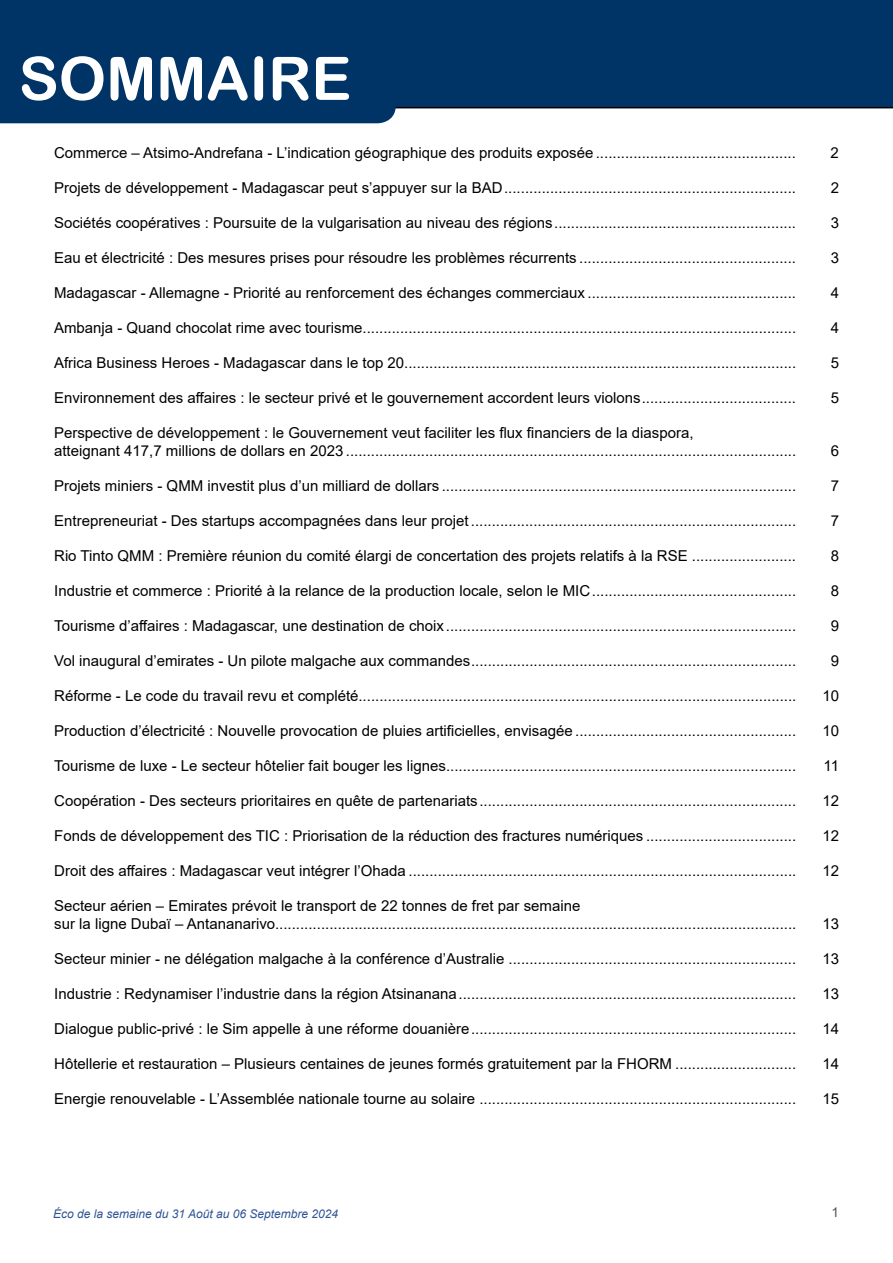
<style>
.page{position:relative;width:893px;height:1263px;background:#fff}
.page>*{position:absolute;margin:0;border:0;box-sizing:border-box;transform-origin:0 0}
.t1{font:60px "Arial Rounded MT Bold";color:#fff}
.t2{font:15px/18px "Arial";color:#000}
.t3{font:13.5px "Arial";color:#525252}
.t4{font:italic 12px "Arial";color:#2f5496}
</style>
<div class="page">
<div style="left:0;top:0;width:893px;height:108px;background:#003466"></div>
<div style="left:0;top:1px;width:396px;height:122px;background:#003466"></div>
<h1 class="t1" style="left:19px;top:43px;width:334px">SOMMAIRE</h1>
<p class="t2" style="left:54px;top:143px;width:743px">Commerce – Atsimo-Andrefana - L’indication géographique des produits exposée ................................................</p>
<p class="t2" style="left:831px;top:143px;width:10px">2</p>
<p class="t2" style="left:54px;top:178px;width:743px">Projets de développement - Madagascar peut s’appuyer sur la BAD......................................................................</p>
<p class="t2" style="left:831px;top:178px;width:10px">2</p>
<p class="t2" style="left:54px;top:213px;width:743px">Sociétés coopératives : Poursuite de la vulgarisation au niveau des régions..........................................................</p>
<p class="t2" style="left:831px;top:213px;width:10px">3</p>
<p class="t2" style="left:54px;top:248px;width:743px">Eau et électricité : Des mesures prises pour résoudre les problèmes récurrents ....................................................</p>
<p class="t2" style="left:831px;top:248px;width:10px">3</p>
<p class="t2" style="left:54px;top:283px;width:743px">Madagascar - Allemagne - Priorité au renforcement des échanges commerciaux ..................................................</p>
<p class="t2" style="left:831px;top:283px;width:10px">4</p>
<p class="t2" style="left:54px;top:318px;width:744px">Ambanja - Quand chocolat rime avec tourisme........................................................................................................</p>
<p class="t2" style="left:831px;top:318px;width:10px">4</p>
<p class="t2" style="left:54px;top:353px;width:744px">Africa Business Heroes - Madagascar dans le top 20..............................................................................................</p>
<p class="t2" style="left:831px;top:353px;width:10px">5</p>
<p class="t2" style="left:54px;top:388px;width:743px">Environnement des affaires : le secteur privé et le gouvernement accordent leurs violons.....................................</p>
<p class="t2" style="left:831px;top:388px;width:10px">5</p>
<p class="t2" style="left:54px;top:423px;width:744px">Perspective de développement : le Gouvernement veut faciliter les flux financiers de la diaspora,<br>atteignant 417,7 millions de dollars en 2023 ............................................................................................................</p>
<p class="t2" style="left:831px;top:441px;width:10px">6</p>
<p class="t2" style="left:54px;top:476px;width:744px">Projets miniers - QMM investit plus d’un milliard de dollars .....................................................................................</p>
<p class="t2" style="left:831px;top:476px;width:10px">7</p>
<p class="t2" style="left:54px;top:511px;width:744px">Entrepreneuriat - Des startups accompagnées dans leur projet ..............................................................................</p>
<p class="t2" style="left:831px;top:511px;width:10px">7</p>
<p class="t2" style="left:54px;top:546px;width:743px">Rio Tinto QMM : Première réunion du comité élargi de concertation des projets relatifs à la RSE .........................</p>
<p class="t2" style="left:831px;top:546px;width:10px">8</p>
<p class="t2" style="left:54px;top:581px;width:743px">Industrie et commerce : Priorité à la relance de la production locale, selon le MIC.................................................</p>
<p class="t2" style="left:831px;top:581px;width:10px">8</p>
<p class="t2" style="left:54px;top:616px;width:744px">Tourisme d’affaires : Madagascar, une destination de choix....................................................................................</p>
<p class="t2" style="left:831px;top:616px;width:10px">9</p>
<p class="t2" style="left:54px;top:651px;width:744px">Vol inaugural d’emirates - Un pilote malgache aux commandes..............................................................................</p>
<p class="t2" style="left:831px;top:651px;width:10px">9</p>
<p class="t2" style="left:54px;top:686px;width:744px">Réforme - Le code du travail revu et complété.........................................................................................................</p>
<p class="t2" style="left:822px;top:686px;width:18px">10</p>
<p class="t2" style="left:54px;top:721px;width:743px">Production d’électricité : Nouvelle provocation de pluies artificielles, envisagée .....................................................</p>
<p class="t2" style="left:822px;top:721px;width:18px">10</p>
<p class="t2" style="left:54px;top:756px;width:744px">Tourisme de luxe - Le secteur hôtelier fait bouger les lignes....................................................................................</p>
<p class="t2" style="left:824px;top:756px;width:17px">11</p>
<p class="t2" style="left:54px;top:791px;width:744px">Coopération - Des secteurs prioritaires en quête de partenariats............................................................................</p>
<p class="t2" style="left:822px;top:791px;width:18px">12</p>
<p class="t2" style="left:54px;top:826px;width:743px">Fonds de développement des TIC : Priorisation de la réduction des fractures numériques ....................................</p>
<p class="t2" style="left:822px;top:826px;width:18px">12</p>
<p class="t2" style="left:54px;top:861px;width:744px">Droit des affaires : Madagascar veut intégrer l’Ohada .............................................................................................</p>
<p class="t2" style="left:822px;top:861px;width:18px">12</p>
<p class="t2" style="left:54px;top:896px;width:744px">Secteur aérien – Emirates prévoit le transport de 22 tonnes de fret par semaine<br>sur la ligne Dubaï – Antananarivo.............................................................................................................................</p>
<p class="t2" style="left:822px;top:914px;width:18px">13</p>
<p class="t2" style="left:54px;top:949px;width:743px">Secteur minier - ne délégation malgache à la conférence d’Australie .....................................................................</p>
<p class="t2" style="left:822px;top:949px;width:18px">13</p>
<p class="t2" style="left:54px;top:984px;width:744px">Industrie : Redynamiser l’industrie dans la région Atsinanana.................................................................................</p>
<p class="t2" style="left:822px;top:984px;width:18px">13</p>
<p class="t2" style="left:54px;top:1019px;width:744px">Dialogue public-privé : le Sim appelle à une réforme douanière..............................................................................</p>
<p class="t2" style="left:822px;top:1019px;width:18px">14</p>
<p class="t2" style="left:54px;top:1055px;width:743px">Hôtellerie et restauration – Plusieurs centaines de jeunes formés gratuitement par la FHORM .............................</p>
<p class="t2" style="left:822px;top:1055px;width:18px">14</p>
<p class="t2" style="left:54px;top:1090px;width:744px">Energie renouvelable - L’Assemblée nationale tourne au solaire ............................................................................</p>
<p class="t2" style="left:822px;top:1090px;width:18px">15</p>
<p class="t4" style="left:53px;top:1205px;width:287px">Éco de la semaine du 31 Août au 06 Septembre 2024</p>
<p class="t3" style="left:831px;top:1203px;width:9px">1</p>
</div>
